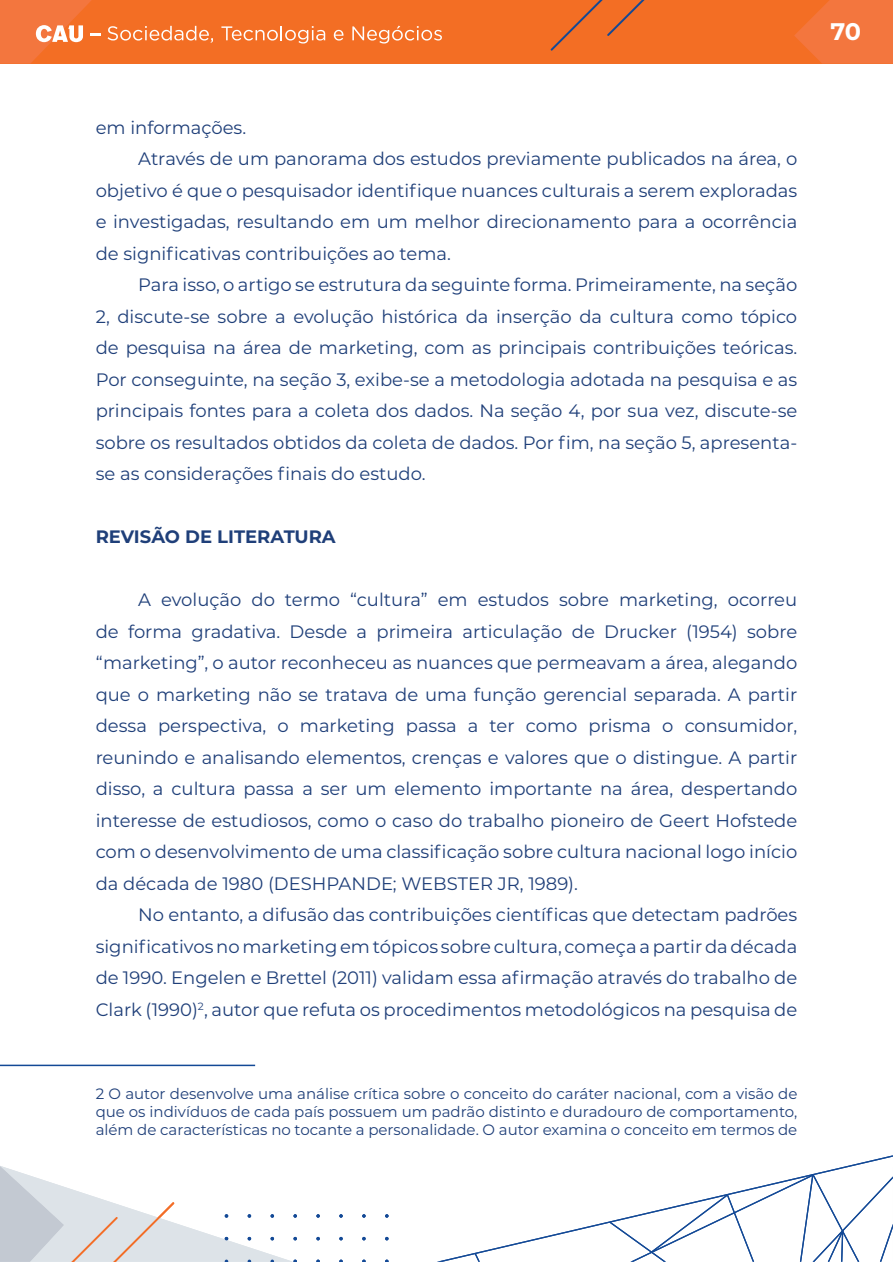
<style>
.page{position:relative;width:893px;height:1263px;background:#fff}
.page>*{position:absolute;margin:0;border:0;box-sizing:border-box;transform-origin:0 0}
.t1{font:700 24px "Montserrat";color:#fff}
.t2{font:18px/31.5px "Montserrat";color:#1f3f79;text-align:justify}
.t3{font:700 18px "Montserrat";color:#1f3f79}
.t4{font:15px/18px "Montserrat";color:#1f3f79;text-align:justify}
</style>
<div class="page">
<div style="left:0;top:0;width:893px;height:64px;background:#f36e24"></div>
<svg style="left:550px;top:0;width:95px;height:51px"></svg>
<svg style="left:437px;top:1155px;width:456px;height:107px"></svg>
<svg style="left:475px;top:1253px;width:5px;height:9px"></svg>
<svg style="left:316px;top:1214px;width:4px;height:4px"></svg>
<svg style="left:339px;top:1214px;width:4px;height:4px"></svg>
<svg style="left:362px;top:1214px;width:4px;height:4px"></svg>
<svg style="left:385px;top:1214px;width:4px;height:4px"></svg>
<svg style="left:316px;top:1237px;width:4px;height:3px"></svg>
<svg style="left:339px;top:1237px;width:4px;height:3px"></svg>
<svg style="left:362px;top:1237px;width:4px;height:3px"></svg>
<svg style="left:385px;top:1237px;width:4px;height:3px"></svg>
<svg style="left:0;top:1166px;width:297px;height:96px"></svg>
<svg style="left:108px;top:26px;width:105px;height:17px"></svg>
<svg style="left:221px;top:26px;width:104px;height:18px"></svg>
<svg style="left:334px;top:30px;width:9px;height:11px"></svg>
<svg style="left:352px;top:26px;width:90px;height:18px"></svg>
<svg style="left:0;top:0;width:100px;height:64px"></svg>
<svg style="left:794px;top:0;width:99px;height:64px"></svg>
<svg style="left:610px;top:1166px;width:283px;height:96px"></svg>
<hr style="left:0;top:1065px;width:255px;height:1px;background:#134996">
<p class="t2" style="left:96px;top:111px;width:152px">em informações.</p>
<p class="t2" style="left:138px;top:142px;width:661px">Através de um panorama dos estudos previamente publicados na área, o</p>
<p class="t2" style="left:96px;top:174px;width:703px">objetivo é que o pesquisador identifique nuances culturais a serem exploradas</p>
<p class="t2" style="left:96px;top:205px;width:703px">e investigadas, resultando em um melhor direcionamento para a ocorrência</p>
<p class="t2" style="left:96px;top:237px;width:357px">de significativas contribuições ao tema.</p>
<p class="t2" style="left:138px;top:268px;width:661px">Para isso, o artigo se estrutura da seguinte forma. Primeiramente, na seção</p>
<p class="t2" style="left:96px;top:300px;width:703px">2, discute-se sobre a evolução histórica da inserção da cultura como tópico</p>
<p class="t2" style="left:96px;top:331px;width:703px">de pesquisa na área de marketing, com as principais contribuições teóricas.</p>
<p class="t2" style="left:96px;top:363px;width:703px">Por conseguinte, na seção 3, exibe-se a metodologia adotada na pesquisa e as</p>
<p class="t2" style="left:96px;top:394px;width:703px">principais fontes para a coleta dos dados. Na seção 4, por sua vez, discute-se</p>
<p class="t2" style="left:96px;top:426px;width:703px">sobre os resultados obtidos da coleta de dados. Por fim, na seção 5, apresenta-</p>
<p class="t2" style="left:96px;top:457px;width:331px">se as considerações finais do estudo.</p>
<p class="t3" style="left:96px;top:524px;width:242px">REVISÃO DE LITERATURA</p>
<p class="t2" style="left:96px;top:583px;width:703px;text-indent:43px">A evolução do termo “cultura” em estudos sobre marketing, ocorreu de forma gradativa. Desde a primeira articulação de Drucker (1954) sobre “marketing”, o autor reconheceu as nuances que permeavam a área, alegando que o marketing não se tratava de uma função gerencial separada. A partir dessa perspectiva, o marketing passa a ter como prisma o consumidor, reunindo e analisando elementos, crenças e valores que o distingue. A partir disso, a cultura passa a ser um elemento importante na área, despertando interesse de estudiosos, como o caso do trabalho pioneiro de Geert Hofstede com o desenvolvimento de uma classificação sobre cultura nacional logo início da década de 1980 (DESHPANDE; WEBSTER JR, 1989).</p>
<p class="t2" style="left:96px;top:898px;width:703px;text-indent:43px">No entanto, a difusão das contribuições científicas que detectam padrões significativos no marketing em tópicos sobre cultura, começa a partir da década de 1990. Engelen e Brettel (2011) validam essa afirmação através do trabalho de Clark (1990)<sup>2</sup>, autor que refuta os procedimentos metodológicos na pesquisa de</p>
<p class="t4" style="left:96px;top:1084px;width:703px">2 O autor desenvolve uma análise crítica sobre o conceito do caráter nacional, com a visão de que os indivíduos de cada país possuem um padrão distinto e duradouro de comportamento, além de características no tocante a personalidade. O autor examina o conceito em termos de</p>
<h1 class="t1" style="left:830px;top:14px;width:32px">70</h1>
</div>
